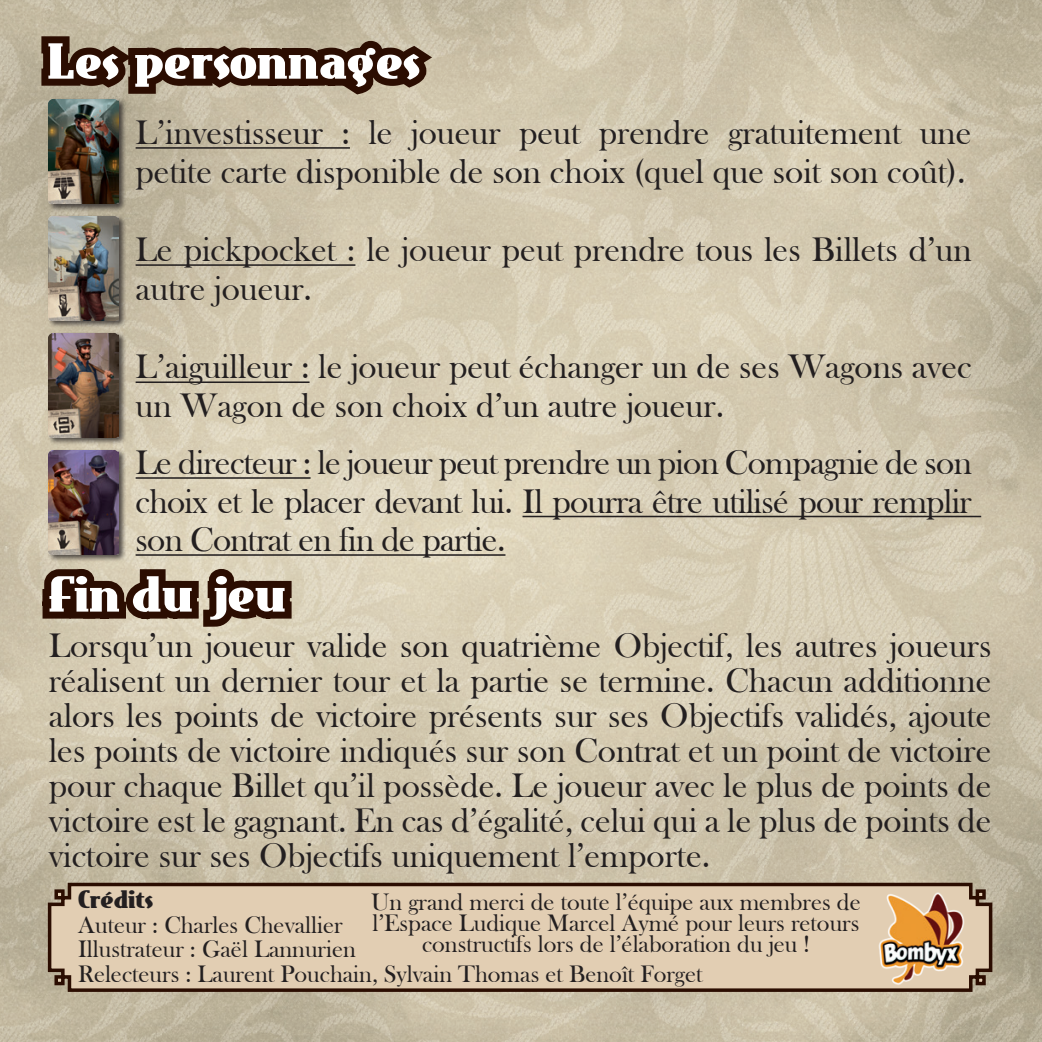
<style>
.page{position:relative;width:1042px;height:1042px;background:#fff}
.page>*{position:absolute;margin:0;border:0;box-sizing:border-box;transform-origin:0 0}
.t1{font:49px "East Market";color:#fff}
.t2{font:35px/35px "Bask Old Face";color:#231f20}
.t3{font:24.5px/24.5px "Bask Old Face";color:#231f20}
.t4{font:24.5px "East Market";color:#231f20}
</style>
<div class="page">
<img style="left:0;top:0;width:1042px;height:1042px">
<svg style="left:32px;top:520px;width:267px;height:198px;background:#b6a892"></svg>
<svg style="left:46px;top:881px;width:948px;height:112px;background:#d2bea4"></svg>
<hr style="left:136px;top:264px;width:219px;height:2px;background:#231f20">
<hr style="left:136px;top:381px;width:173px;height:2px;background:#231f20">
<div style="left:48px;top:332px;width:78px;height:113px;background:#231f20;opacity:.75"></div>
<img style="left:49px;top:333px;width:69px;height:104px">
<div style="left:48px;top:215px;width:78px;height:113px;background:#231f20;opacity:.75"></div>
<img style="left:49px;top:223px;width:69px;height:97px">
<svg style="left:34px;top:0;width:411px;height:223px;background:#a39782"></svg>
<hr style="left:136px;top:477px;width:175px;height:2px;background:#231f20">
<hr style="left:522px;top:516px;width:459px;height:1px;background:#231f20">
<hr style="left:136px;top:554px;width:369px;height:2px;background:#231f20">
<div style="left:48px;top:449px;width:78px;height:113px;background:#231f20;opacity:.75"></div>
<img style="left:49px;top:450px;width:69px;height:104px">
<img style="left:876px;top:890px;width:90px;height:97px">
<h1 class="t1" style="left:48px;top:34px;width:374px">Les personnages</h1>
<p class="t2" style="left:136px;top:114px;width:837px;line-height:38.5px">L’investisseur : le joueur peut prendre gratuitement une petite carte disponible de son choix (quel que soit son coût).</p>
<p class="t2" style="left:136px;top:231px;width:837px;line-height:38.5px">Le pickpocket : le joueur peut prendre tous les Billets d’un autre joueur.</p>
<p class="t2" style="left:136px;top:348px;width:837px;line-height:38.5px">L’aiguilleur : le joueur peut échanger un de ses Wagons avec un Wagon de son choix d’un autre joueur.</p>
<p class="t2" style="left:136px;top:444px;width:838px;line-height:38.5px;text-align:justify">Le directeur : le joueur peut prendre un pion Compagnie de son choix et le placer devant lui. Il pourra être utilisé pour remplir son Contrat en fin de partie.</p>
<h1 class="t1" style="left:49px;top:567px;width:238px">Fin du jeu</h1>
<p class="t2" style="left:49px;top:629px;width:944px;text-align:justify">Lorsqu’un joueur valide son quatrième Objectif, les autres joueurs réalisent un dernier tour et la partie se termine. Chacun additionne alors les points de victoire présents sur ses Objectifs validés, ajoute les points de victoire indiqués sur son Contrat et un point de victoire pour chaque Billet qu’il possède. Le joueur avec le plus de points de victoire est le gagnant. En cas d’égalité, celui qui a le plus de points de victoire sur ses Objectifs uniquement l’emporte.</p>
<p class="t4" style="left:78px;top:886px;width:76px">Crédits</p>
<p class="t3" style="left:78px;top:913px;width:626px">Auteur : Charles Chevallier<br>Illustrateur : Gaël Lannurien<br>Relecteurs : Laurent Pouchain, Sylvain Thomas et Benoît Forget</p>
<p class="t3" style="left:371px;top:892px;width:491px;line-height:21px;text-align:center">Un grand merci de toute l’équipe aux membres de l’Espace Ludique Marcel Aymé pour leurs retours constructifs lors de l’élaboration du jeu !</p>
</div>
